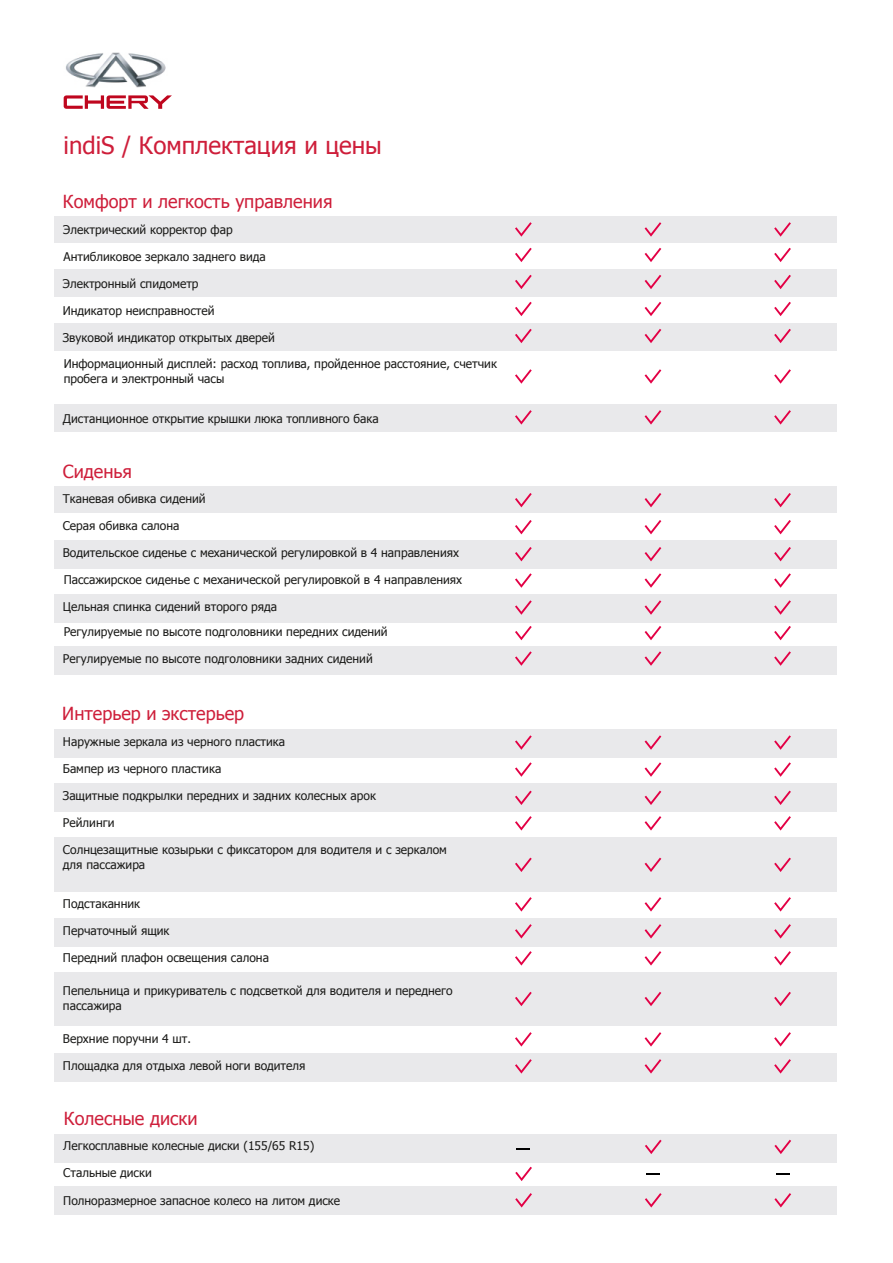
<style>
.page{position:relative;width:893px;height:1263px;background:#fff}
.page>*{position:absolute;margin:0;border:0;box-sizing:border-box;transform-origin:0 0}
.t1{font:24px "Tahoma";color:#ce1e3a}
.t2{font:18px "Tahoma";color:#ce1e3a}
.t3{font:12px/14.5px "Tahoma";color:#1a1a18}
</style>
<div class="page">
<div style="left:54px;top:594px;width:783px;height:28px;background:#e9e9eb"></div>
<div style="left:54px;top:540px;width:783px;height:28px;background:#e9e9eb"></div>
<div style="left:54px;top:729px;width:783px;height:28px;background:#e9e9eb"></div>
<div style="left:54px;top:783px;width:783px;height:29px;background:#e9e9eb"></div>
<div style="left:54px;top:837px;width:783px;height:54px;background:#e9e9eb"></div>
<div style="left:54px;top:918px;width:783px;height:29px;background:#e9e9eb"></div>
<div style="left:54px;top:972px;width:783px;height:54px;background:#e9e9eb"></div>
<div style="left:54px;top:1053px;width:783px;height:29px;background:#e9e9eb"></div>
<svg style="left:515px;top:573px;width:17px;height:15px"></svg>
<svg style="left:645px;top:573px;width:16px;height:15px"></svg>
<svg style="left:774px;top:573px;width:17px;height:15px"></svg>
<svg style="left:515px;top:735px;width:17px;height:15px"></svg>
<svg style="left:645px;top:735px;width:16px;height:15px"></svg>
<svg style="left:774px;top:735px;width:17px;height:15px"></svg>
<svg style="left:515px;top:762px;width:17px;height:15px"></svg>
<svg style="left:645px;top:762px;width:16px;height:15px"></svg>
<svg style="left:774px;top:762px;width:17px;height:15px"></svg>
<svg style="left:515px;top:791px;width:17px;height:14px"></svg>
<svg style="left:645px;top:791px;width:16px;height:14px"></svg>
<svg style="left:774px;top:791px;width:17px;height:14px"></svg>
<svg style="left:515px;top:816px;width:17px;height:14px"></svg>
<svg style="left:645px;top:816px;width:16px;height:14px"></svg>
<svg style="left:774px;top:816px;width:17px;height:14px"></svg>
<svg style="left:515px;top:858px;width:17px;height:14px"></svg>
<svg style="left:645px;top:858px;width:16px;height:14px"></svg>
<svg style="left:774px;top:858px;width:17px;height:14px"></svg>
<svg style="left:515px;top:897px;width:17px;height:14px"></svg>
<svg style="left:645px;top:897px;width:16px;height:14px"></svg>
<svg style="left:774px;top:897px;width:17px;height:14px"></svg>
<svg style="left:515px;top:924px;width:17px;height:14px"></svg>
<svg style="left:645px;top:924px;width:16px;height:14px"></svg>
<svg style="left:774px;top:924px;width:17px;height:14px"></svg>
<svg style="left:515px;top:951px;width:17px;height:14px"></svg>
<svg style="left:645px;top:951px;width:16px;height:14px"></svg>
<svg style="left:774px;top:951px;width:17px;height:14px"></svg>
<svg style="left:515px;top:992px;width:17px;height:14px"></svg>
<svg style="left:645px;top:992px;width:16px;height:14px"></svg>
<svg style="left:774px;top:992px;width:17px;height:14px"></svg>
<svg style="left:515px;top:1059px;width:17px;height:14px"></svg>
<svg style="left:645px;top:1059px;width:16px;height:14px"></svg>
<svg style="left:774px;top:1059px;width:17px;height:14px"></svg>
<svg style="left:515px;top:600px;width:17px;height:15px"></svg>
<svg style="left:645px;top:600px;width:16px;height:15px"></svg>
<svg style="left:774px;top:600px;width:17px;height:15px"></svg>
<svg style="left:515px;top:1032px;width:17px;height:14px"></svg>
<svg style="left:645px;top:1032px;width:16px;height:14px"></svg>
<svg style="left:774px;top:1032px;width:17px;height:14px"></svg>
<svg style="left:64px;top:95px;width:108px;height:14px"></svg>
<svg style="left:515px;top:520px;width:17px;height:14px"></svg>
<svg style="left:645px;top:520px;width:16px;height:14px"></svg>
<svg style="left:774px;top:520px;width:17px;height:14px"></svg>
<svg style="left:515px;top:547px;width:17px;height:14px"></svg>
<svg style="left:645px;top:547px;width:16px;height:14px"></svg>
<svg style="left:774px;top:547px;width:17px;height:14px"></svg>
<div style="left:54px;top:486px;width:783px;height:27px;background:#e9e9eb"></div>
<svg style="left:515px;top:493px;width:17px;height:14px"></svg>
<svg style="left:645px;top:493px;width:16px;height:14px"></svg>
<svg style="left:774px;top:493px;width:17px;height:14px"></svg>
<div style="left:54px;top:324px;width:783px;height:27px;background:#e9e9eb"></div>
<div style="left:54px;top:405px;width:783px;height:27px;background:#e9e9eb"></div>
<div style="left:54px;top:270px;width:783px;height:27px;background:#e9e9eb"></div>
<svg style="left:515px;top:369px;width:17px;height:15px"></svg>
<svg style="left:645px;top:369px;width:16px;height:15px"></svg>
<svg style="left:774px;top:369px;width:17px;height:15px"></svg>
<svg style="left:515px;top:410px;width:17px;height:15px"></svg>
<svg style="left:645px;top:410px;width:16px;height:15px"></svg>
<svg style="left:774px;top:410px;width:17px;height:15px"></svg>
<svg style="left:515px;top:302px;width:17px;height:14px"></svg>
<svg style="left:645px;top:302px;width:16px;height:14px"></svg>
<svg style="left:774px;top:302px;width:17px;height:14px"></svg>
<svg style="left:515px;top:329px;width:17px;height:14px"></svg>
<svg style="left:645px;top:329px;width:16px;height:14px"></svg>
<svg style="left:774px;top:329px;width:17px;height:14px"></svg>
<div style="left:54px;top:216px;width:783px;height:27px;background:#e9e9eb"></div>
<svg style="left:515px;top:275px;width:17px;height:14px"></svg>
<svg style="left:645px;top:275px;width:16px;height:14px"></svg>
<svg style="left:774px;top:275px;width:17px;height:14px"></svg>
<div style="left:54px;top:646px;width:783px;height:29px;background:#e9e9eb"></div>
<svg style="left:515px;top:626px;width:17px;height:14px"></svg>
<svg style="left:645px;top:626px;width:16px;height:14px"></svg>
<svg style="left:774px;top:626px;width:17px;height:14px"></svg>
<svg style="left:515px;top:651px;width:17px;height:15px"></svg>
<svg style="left:645px;top:651px;width:16px;height:15px"></svg>
<svg style="left:774px;top:651px;width:17px;height:15px"></svg>
<img style="left:65px;top:53px;width:101px;height:35px">
<svg style="left:515px;top:222px;width:17px;height:15px"></svg>
<svg style="left:645px;top:222px;width:16px;height:15px"></svg>
<svg style="left:774px;top:222px;width:17px;height:15px"></svg>
<svg style="left:515px;top:248px;width:17px;height:14px"></svg>
<svg style="left:645px;top:248px;width:16px;height:14px"></svg>
<svg style="left:774px;top:248px;width:17px;height:14px"></svg>
<div style="left:54px;top:1134px;width:783px;height:29px;background:#e9e9eb"></div>
<div style="left:54px;top:1186px;width:783px;height:29px;background:#e9e9eb"></div>
<svg style="left:645px;top:1140px;width:17px;height:14px"></svg>
<svg style="left:774px;top:1140px;width:17px;height:14px"></svg>
<svg style="left:515px;top:1167px;width:17px;height:14px"></svg>
<svg style="left:515px;top:1193px;width:17px;height:14px"></svg>
<svg style="left:645px;top:1193px;width:17px;height:14px"></svg>
<svg style="left:774px;top:1193px;width:17px;height:14px"></svg>
<svg style="left:517px;top:1148px;width:13px;height:2px"></svg>
<svg style="left:646px;top:1173px;width:14px;height:2px"></svg>
<svg style="left:776px;top:1173px;width:13px;height:2px"></svg>
<h1 class="t1" style="left:64px;top:129px;width:320px">indiS / Комплектация и цены</h1>
<h2 class="t2" style="left:63px;top:189px;width:271px">Комфорт и легкость управления</h2>
<p class="t3" style="left:63px;top:223px;width:171px">Электрический корректор фар</p>
<p class="t3" style="left:64px;top:250px;width:204px">Антибликовое зеркало заднего вида</p>
<p class="t3" style="left:63px;top:277px;width:137px">Электронный спидометр</p>
<p class="t3" style="left:63px;top:304px;width:153px">Индикатор неисправностей</p>
<p class="t3" style="left:63px;top:331px;width:213px">Звуковой индикатор открытых дверей</p>
<p class="t3" style="left:64px;top:357px;width:435px">Информационный дисплей: расход топлива, пройденное расстояние, счетчик пробега и электронный часы</p>
<p class="t3" style="left:63px;top:412px;width:317px">Дистанционное открытие крышки люка топливного бака</p>
<h2 class="t2" style="left:63px;top:459px;width:71px">Сиденья</h2>
<p class="t3" style="left:63px;top:492px;width:144px">Тканевая обивка сидений</p>
<p class="t3" style="left:63px;top:519px;width:118px">Серая обивка салона</p>
<p class="t3" style="left:63px;top:546px;width:398px">Водительское сиденье с механической регулировкой в 4 направлениях</p>
<p class="t3" style="left:64px;top:573px;width:400px">Пассажирское сиденье с механической регулировкой в 4 направлениях</p>
<p class="t3" style="left:63px;top:600px;width:216px">Цельная спинка сидений второго ряда</p>
<p class="t3" style="left:64px;top:625px;width:326px">Регулируемые по высоте подголовники передних сидений</p>
<p class="t3" style="left:63px;top:652px;width:311px">Регулируемые по высоте подголовники задних сидений</p>
<h2 class="t2" style="left:62px;top:701px;width:183px">Интерьер и экстерьер</h2>
<p class="t3" style="left:63px;top:735px;width:224px">Наружные зеркала из черного пластика</p>
<p class="t3" style="left:63px;top:762px;width:160px">Бампер из черного пластика</p>
<p class="t3" style="left:63px;top:789px;width:315px">Защитные подкрылки передних и задних колесных арок</p>
<p class="t3" style="left:63px;top:816px;width:53px">Рейлинги</p>
<p class="t3" style="left:63px;top:843px;width:385px">Солнцезащитные козырьки с фиксатором для водителя и с зеркалом для пассажира</p>
<p class="t3" style="left:63px;top:897px;width:79px">Подстаканник</p>
<p class="t3" style="left:63px;top:924px;width:108px">Перчаточный ящик</p>
<p class="t3" style="left:63px;top:951px;width:208px">Передний плафон освещения салона</p>
<p class="t3" style="left:63px;top:984px;width:391px">Пепельница и прикуриватель с подсветкой для водителя и переднего пассажира</p>
<p class="t3" style="left:63px;top:1032px;width:130px">Верхние поручни 4 шт.</p>
<p class="t3" style="left:63px;top:1059px;width:244px">Площадка для отдыха левой ноги водителя</p>
<h2 class="t2" style="left:64px;top:1106px;width:135px">Колесные диски</h2>
<p class="t3" style="left:63px;top:1139px;width:253px">Легкосплавные колесные диски (155/65 R15)</p>
<p class="t3" style="left:63px;top:1166px;width:90px">Cтальные диски</p>
<p class="t3" style="left:63px;top:1194px;width:278px">Полноразмерное запасное колесо на литом диске</p>
</div>
